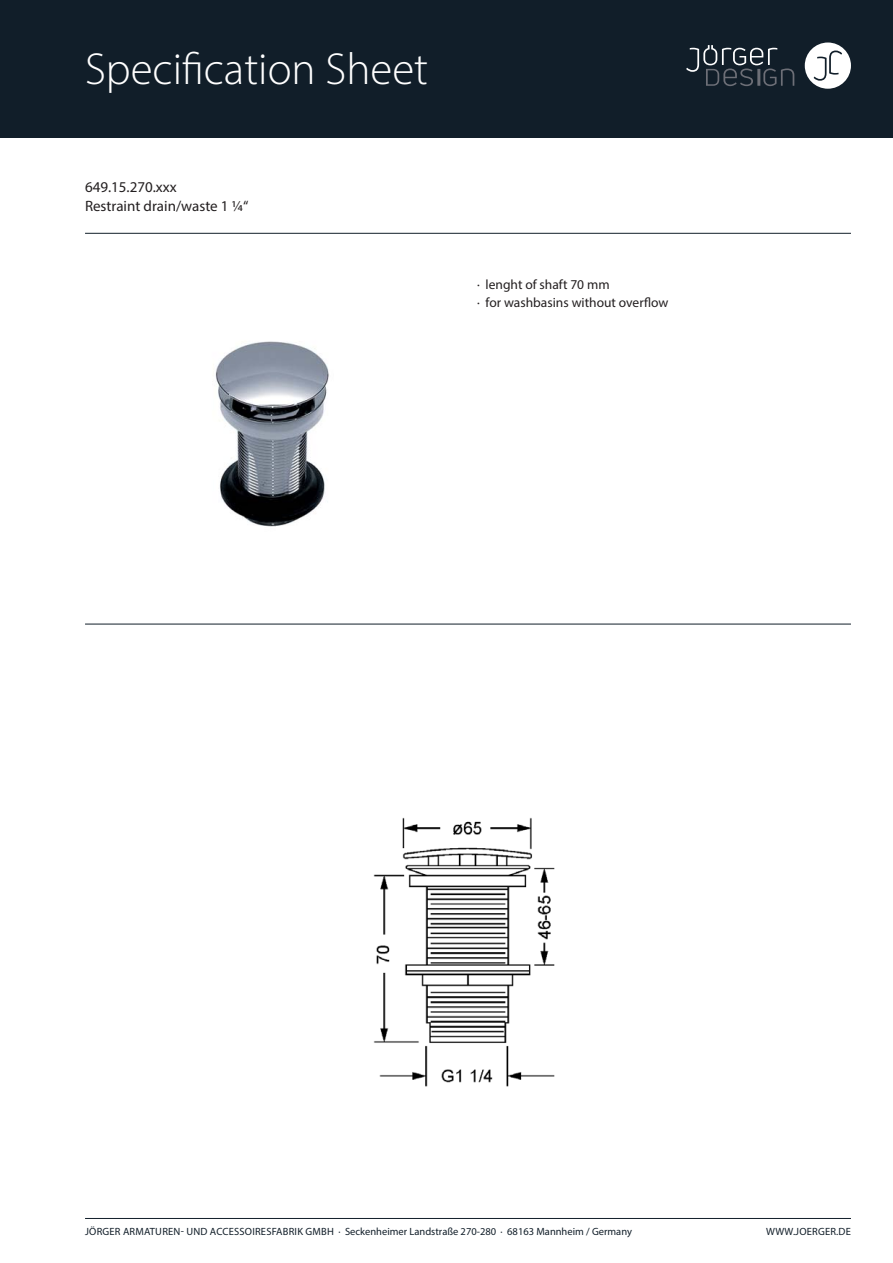
<style>
.page{position:relative;width:893px;height:1263px;background:#fff}
.page>*{position:absolute;margin:0;border:0;box-sizing:border-box;transform-origin:0 0}
.t1{font:300 45px "Myriad Pro";color:#fff}
.t2{font:15px "Myriad Pro";color:#231f20}
.t3{font:13.5px/18px "Myriad Pro";color:#231f20}
.t4{font:10.5px "Myriad Pro";letter-spacing:.005em;color:#111e29}
</style>
<div class="page">
<div style="left:0;top:0;width:893px;height:138px;background:#111e29"></div>
<div style="left:805px;top:43px;width:46px;height:46px;background:#fff;border-radius:50%"></div>
<svg style="left:814px;top:51px;width:28px;height:30px"></svg>
<svg style="left:686px;top:45px;width:108px;height:41px"></svg>
<hr style="left:85px;top:1218px;width:766px;height:1px;background:#111e29">
<hr style="left:85px;top:233px;width:766px;height:1px;background:#111e29">
<hr style="left:85px;top:624px;width:766px;height:1px;background:#111e29">
<img style="left:215px;top:341px;width:114px;height:186px">
<img style="left:373px;top:817px;width:182px;height:270px">
<h1 class="t1" style="left:85px;top:52px;width:345px">Specification Sheet</h1>
<h2 class="t2" style="left:85px;top:181px;width:93px">649.15.270.xxx</h2>
<h2 class="t2" style="left:85px;top:200px;width:165px">Restraint drain/waste 1 ¼“</h2>
<p class="t3" style="left:477px;top:277px;width:193px">· lenght of shaft 70 mm<br>· for washbasins without overflow</p>
<p class="t4" style="left:85px;top:1228px;width:548px">JÖRGER ARMATUREN- UND ACCESSOIRESFABRIK GMBH · Seckenheimer Landstraße 270-280 · 68163 Mannheim / Germany</p>
<p class="t4" style="left:766px;top:1228px;width:86px">WWW.JOERGER.DE</p>
</div>
